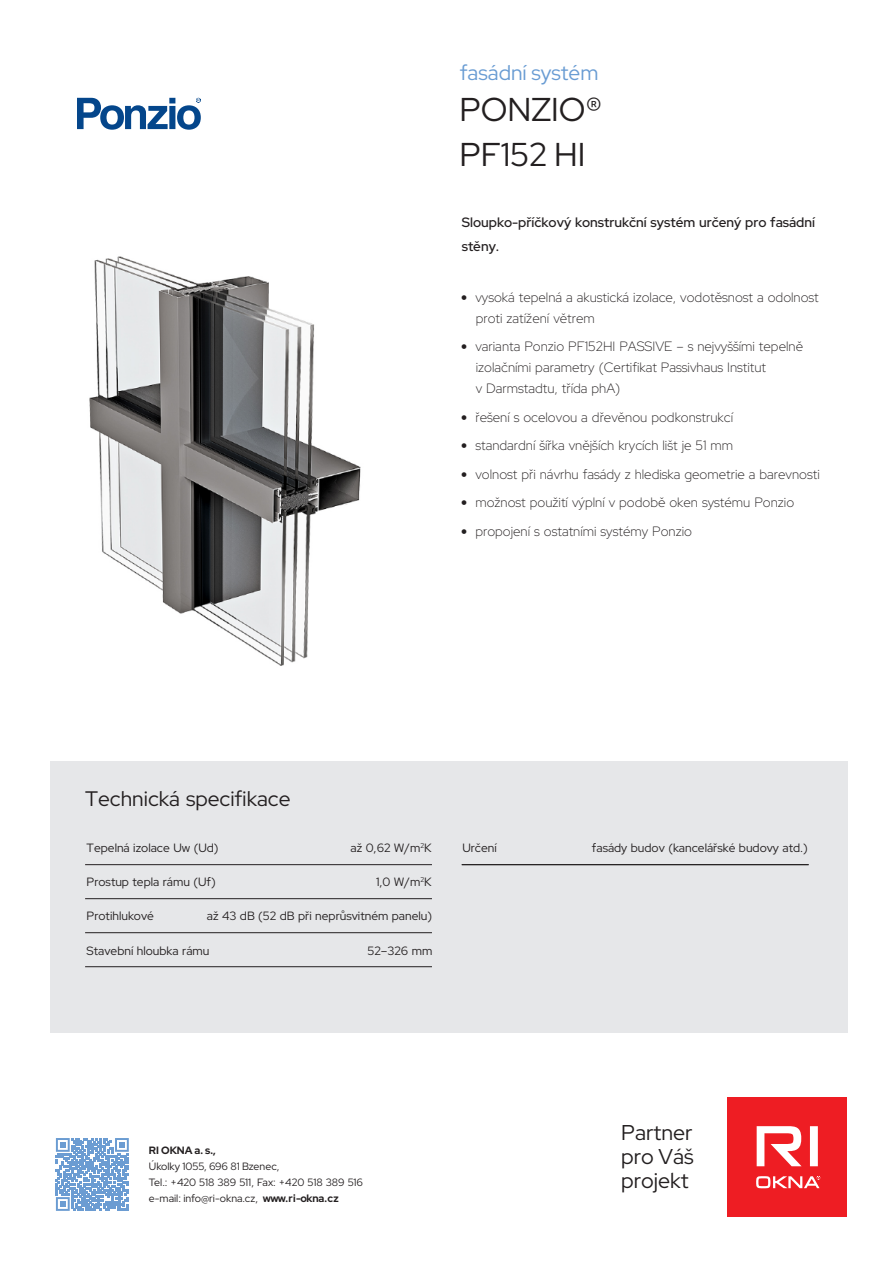
<style>
.page{position:relative;width:894px;height:1263px;background:#fff}
.page>*{position:absolute;margin:0;border:0;box-sizing:border-box;transform-origin:0 0}
.t1{font:33px "Red Hat Display";color:#231f20}
.t2{font:21.45px/24px "Red Hat Display";color:#231f20;text-align:justify}
.t3{font:21px "Red Hat Display";color:#231f20}
.t4{font:21px "Red Hat Display";color:#699cd3}
.t5{font:300 13.5px/28.5px "Red Hat Display";color:#231f20}
.t6{font:500 13.5px/24px "Red Hat Display";color:#231f20}
.t7{font:12px "Red Hat Display";color:#231f20}
.t8{font:10.5px/16px "Red Hat Display";color:#231f20}
.t9{font:700 10.5px "Red Hat Display";color:#231f20}
.s1{font-weight:700}
</style>
<div class="page">
<img style="left:89px;top:256px;width:272px;height:410px">
<div style="left:50px;top:761px;width:796px;height:272px;background:#e6e7e9"></div>
<hr style="left:85px;top:864px;width:347px;height:1px;background:#231f20">
<hr style="left:85px;top:898px;width:347px;height:1px;background:#231f20">
<hr style="left:85px;top:932px;width:347px;height:1px;background:#231f20">
<hr style="left:85px;top:966px;width:347px;height:1px;background:#231f20">
<hr style="left:461px;top:864px;width:347px;height:1px;background:#231f20">
<div style="left:727px;top:1097px;width:119px;height:120px;background:#ee1d23"></div>
<svg style="left:756px;top:1126px;width:63px;height:62px"></svg>
<svg style="left:77px;top:98px;width:124px;height:32px"></svg>
<svg style="left:56px;top:1138px;width:73px;height:73px"></svg>
<h3 class="t4" style="left:459px;top:59px;width:140px">fasádní systém</h3>
<h1 class="t1" style="left:459px;top:88px;width:144px">PONZIO®</h1>
<h1 class="t1" style="left:459px;top:133px;width:127px">PF152 HI</h1>
<p class="t6" style="left:461px;top:210px;width:355px">Sloupko-příčkový konstrukční systém určený pro fasádní stěny.</p>
<p class="t5" style="left:475px;top:286px;width:345px;line-height:21px">vysoká tepelná a akustická izolace, vodotěsnost a odolnost proti zatížení větrem</p>
<p class="t5" style="left:475px;top:336px;width:329px;line-height:21px">varianta Ponzio PF152HI PASSIVE – s nejvyššími tepelně izolačními parametry (Certifikat Passivhaus Institut<br>v Darmstadtu, třída phA)</p>
<p class="t5" style="left:475px;top:402px;width:346px">řešení s ocelovou a dřevěnou podkonstrukcí<br>standardní šířka vnějších krycích lišt je 51 mm<br>volnost při návrhu fasády z hlediska geometrie a barevnosti možnost použití výplní v podobě oken systému Ponzio propojení s ostatními systémy Ponzio</p>
<h3 class="t3" style="left:85px;top:785px;width:207px">Technická specifikace</h3>
<p class="t7" style="left:87px;top:840px;width:133px">Tepelná izolace Uw (Ud)</p>
<p class="t7" style="left:350px;top:840px;width:82px">až 0,62 W/m<sup>2</sup>K</p>
<p class="t7" style="left:87px;top:874px;width:131px">Prostup tepla rámu (Uf)</p>
<p class="t7" style="left:376px;top:874px;width:57px">1,0 W/m<sup>2</sup>K</p>
<p class="t7" style="left:87px;top:908px;width:69px">Protihlukové</p>
<p class="t7" style="left:207px;top:908px;width:227px">až 43 dB (52 dB při neprůsvitném panelu)</p>
<p class="t7" style="left:87px;top:943px;width:124px">Stavební hloubka rámu</p>
<p class="t7" style="left:367px;top:943px;width:66px">52–326 mm</p>
<p class="t7" style="left:462px;top:840px;width:36px">Určení</p>
<p class="t7" style="left:591px;top:840px;width:217px">fasády budov (kancelářské budovy atd.)</p>
<p class="t9" style="left:149px;top:1144px;width:68px">RI OKNA a. s.,</p>
<p class="t8" style="left:149px;top:1158px;width:215px">Úkolky 1055, 696 81 Bzenec,<br>Tel.: +420 518 389 511, Fax: +420 518 389 516 e-mail: info@ri-okna.cz, <span class="s1">www.ri-okna.cz</span></p>
<h2 class="t2" style="left:621px;top:1120px;width:74px">Partner pro Váš projekt</h2>
</div>
